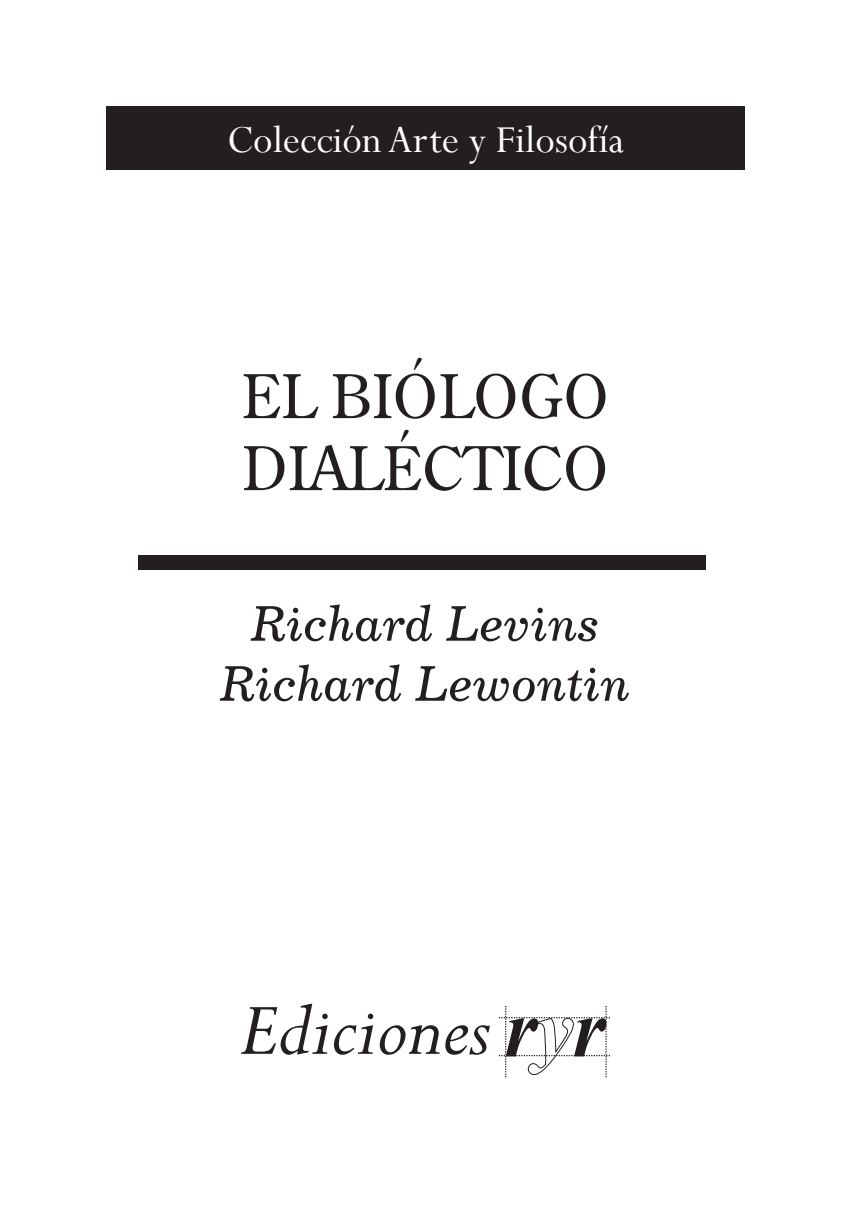
<style>
.page{position:relative;width:851px;height:1205px;background:#fff}
.page>*{position:absolute;margin:0;border:0;box-sizing:border-box;transform-origin:0 0}
.t1{font:italic 84px "Perpetua";color:#231f20}
.t2{font:60px/72px "Century Old Style";color:#231f20}
.t3{font:50px/60px "Century 731 BT Italic A";color:#231f20;text-align:center}
.t4{font:42.5px "Perpetua";color:#fff}
.s1{font-family:"Times New Roman";font-weight:700}
</style>
<div class="page">
<svg style="left:498px;top:1006px;width:112px;height:71px"></svg>
<div style="left:106px;top:106px;width:638px;height:64px;background:#231f20"></div>
<div style="left:138px;top:555px;width:567px;height:14px;background:#231f20"></div>
<p class="t4" style="left:227px;top:113px;width:398px">Colección Arte y Filosofía</p>
<p class="t2" style="left:242px;top:359px;width:369px">EL BIÓLOGO<br>DIALÉCTICO</p>
<p class="t3" style="left:220px;top:592px;width:412px">Richard Levins<br>Richard Lewontin</p>
<h1 class="t1" style="left:239px;top:977px;width:367px">Ediciones <span class="s1">r r</span></h1>
</div>
